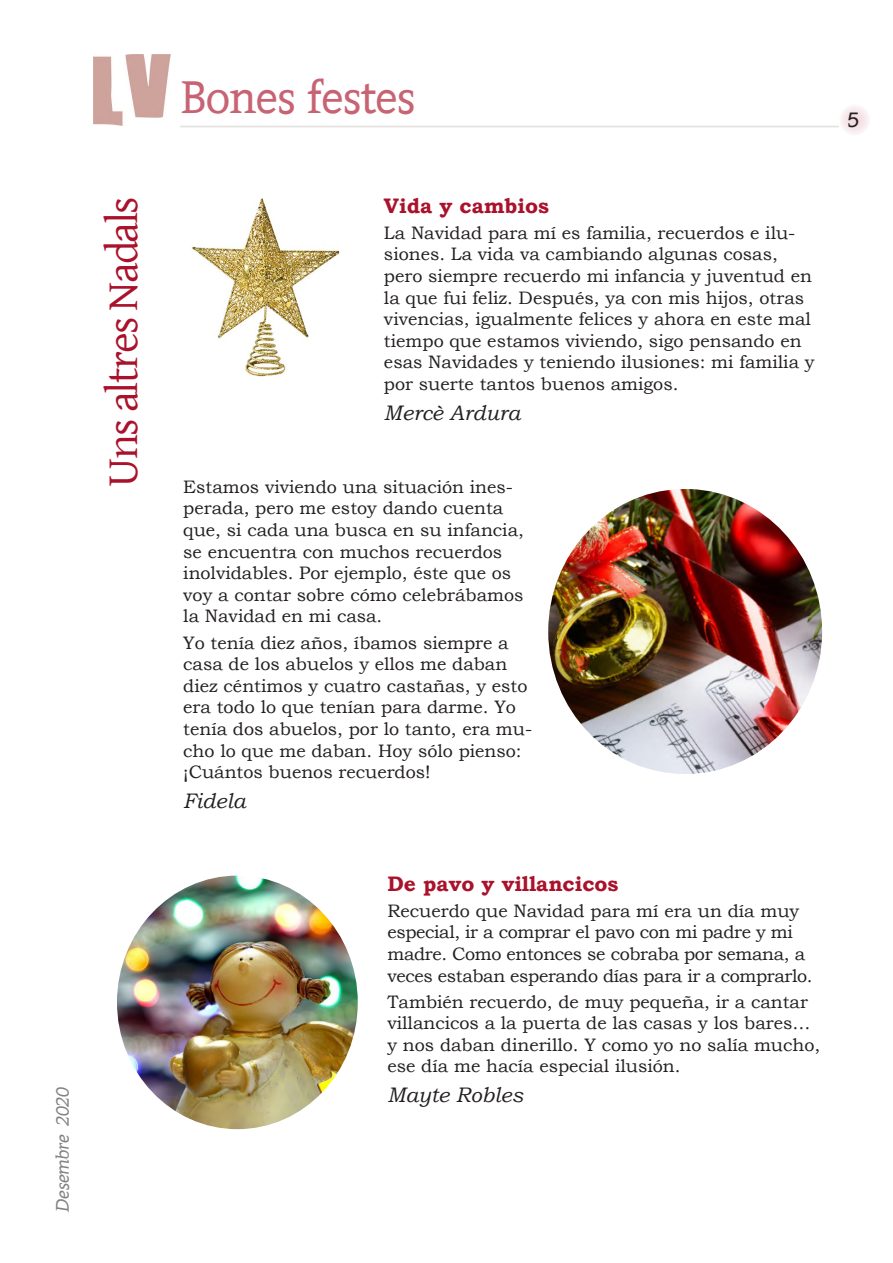
<style>
.page{position:relative;width:893px;height:1263px;background:#fff}
.page>*{position:absolute;margin:0;border:0;box-sizing:border-box;transform-origin:0 0}
.BOOK_ANTIQUA_TEXT{font:45px "Gentium Basic";letter-spacing:-.04em;color:#aa122b}
.t1{font:45px "Contra";letter-spacing:-.02em;color:#c76373}
.BOOK_ANTIQUA_TEXT-2{font:700 21px "Bookman Old Style";color:#aa122b}
.BOOK_ANTIQUA_TEXT-3{font:italic 21px "Bookman Old Style";color:#231f20}
.t2{font:21px "Contra";color:#231f20}
.BOOK_ANTIQUA_TEXT-4{font:18px/21.6px "Bookman Old Style";color:#231f20}
.BOOK_ANTIQUA_TEXT-5{font:18px/21.6px "Bookman Old Style";letter-spacing:-.02em;color:#231f20}
.t3{font:italic 18px "Contra";letter-spacing:-.02em;color:#808285}
</style>
<div class="page">
<svg style="left:840px;top:105px;width:29px;height:30px"></svg>
<div style="left:839px;top:104px;width:31px;height:32px;border:2px solid #383839;border-radius:50%"></div>
<hr style="left:183px;top:117px;width:656px;height:1px;background:#383839">
<img style="left:93px;top:54px;width:77px;height:72px">
<img style="left:192px;top:198px;width:147px;height:178px">
<img style="left:117px;top:875px;width:241px;height:254px">
<img style="left:548px;top:489px;width:274px;height:285px">
<p class="BOOK_ANTIQUA_TEXT" style="left:89px;top:487px;width:292px;rotate:-90deg">Uns altres Nadals</p>
<p class="t3" style="left:52px;top:1212px;width:127px;rotate:-90deg">Desembre 2020</p>
<p class="t1" style="left:181px;top:71px;width:237px">Bones festes</p>
<p class="BOOK_ANTIQUA_TEXT-2" style="left:384px;top:190px;width:167px">Vida y cambios</p>
<p class="BOOK_ANTIQUA_TEXT-4" style="left:384px;top:222px;width:432px">La Navidad para mí es familia, recuerdos e ilu&shy;siones. La vida va cambiando algunas cosas, pero siempre recuerdo mi infancia y juventud en la que fui feliz. Después, ya con mis hijos, otras vivencias, igualmente felices y ahora en este mal tiempo que estamos viviendo, sigo pensando en esas Navidades y teniendo ilusiones: mi familia y por suerte tantos buenos amigos.</p>
<p class="BOOK_ANTIQUA_TEXT-3" style="left:384px;top:398px;width:138px">Mercè Ardura</p>
<p class="BOOK_ANTIQUA_TEXT-4" style="left:183px;top:476px;width:342px">Estamos viviendo una situación ines&shy;perada, pero me estoy dando cuenta que, si cada una busca en su infancia, se encuentra con muchos recuerdos inolvidables. Por ejemplo, éste que os voy a contar sobre cómo celebrábamos la Navidad en mi casa.</p>
<p class="BOOK_ANTIQUA_TEXT-4" style="left:183px;top:632px;width:350px">Yo tenía diez años, íbamos siempre a casa de los abuelos y ellos me daban diez céntimos y cuatro castañas, y esto era todo lo que tenían para darme. Yo tenía dos abuelos, por lo tanto, era mu&shy;cho lo que me daban. Hoy sólo pienso: ¡Cuántos buenos recuerdos!</p>
<p class="BOOK_ANTIQUA_TEXT-3" style="left:183px;top:786px;width:64px">Fidela</p>
<p class="BOOK_ANTIQUA_TEXT-2" style="left:387px;top:868px;width:232px">De pavo y villancicos</p>
<p class="BOOK_ANTIQUA_TEXT-5" style="left:387px;top:900px;width:427px">Recuerdo que Navidad para mí era un día muy especial, ir a comprar el pavo con mi padre y mi madre. Como entonces se cobraba por semana, a veces estaban esperando días para ir a comprarlo.</p>
<p class="BOOK_ANTIQUA_TEXT-4" style="left:387px;top:991px;width:434px">También recuerdo, de muy pequeña, ir a cantar villancicos a la puerta de las casas y los bares… y nos daban dinerillo. Y como yo no salía mucho, ese día me hacía especial ilusión.</p>
<p class="BOOK_ANTIQUA_TEXT-3" style="left:387px;top:1081px;width:137px">Mayte Robles</p>
<p class="t2" style="left:847px;top:107px;width:14px">5</p>
</div>
